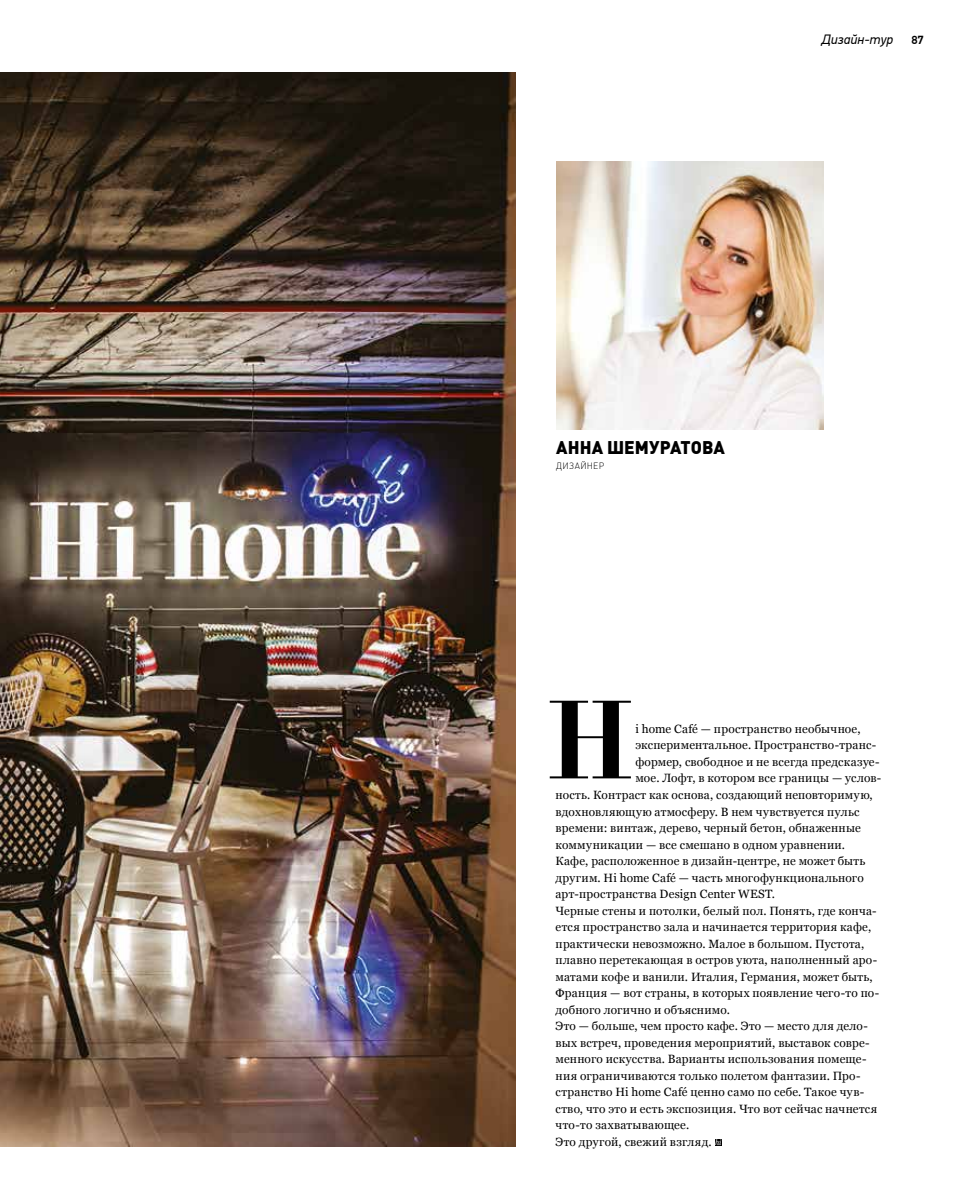
<style>
.page{position:relative;width:957px;height:1191px;background:#fff}
.page>*{position:absolute;margin:0;border:0;box-sizing:border-box;transform-origin:0 0}
.t1{font:110.85px "Didona C";color:#000}
.t2{font:18px "DIN Cyr Black Alternate";color:#000}
.t3{font:italic 13.5px "PF Din Text Pro";color:#000}
.t4{font:12px "Georgia";letter-spacing:.02em;color:#000}
.t5{font:700 12px "PF Din Display Pro";color:#000}
.t6{font:9px "DIN Cyr Light Alternate";letter-spacing:.04em;color:#000}
.s1{font-style:italic;font-size:7.5px;color:#fff}
</style>
<div class="page">
<img style="left:556px;top:161px;width:267px;height:268px">
<div style="left:715px;top:1138px;width:7px;height:7px;background:#000"></div>
<img style="left:0;top:72px;width:516px;height:1074px">
<p class="t3" style="left:821px;top:31px;width:73px">Дизайн-тур</p>
<p class="t5" style="left:911px;top:33px;width:14px">87</p>
<h2 class="t2" style="left:556px;top:436px;width:13px">АННА</h2>
<h2 class="t2" style="left:607px;top:436px;width:29px">ШЕМУРАТО</h2>
<h2 class="t2" style="left:702px;top:436px;width:24px">ВА</h2>
<p class="t6" style="left:556px;top:460px;width:31px">ДИЗАЙНЕ</p>
<p class="t6" style="left:599px;top:460px;width:7px">Р</p>
<h1 class="t1" style="left:548px;top:682px;width:86px">H</h1>
<p class="t4" style="left:635px;top:721px;width:227px">i home Café — пространство необычное,</p>
<p class="t4" style="left:635px;top:738px;width:242px">экспериментальное. Пространство-транс-</p>
<p class="t4" style="left:635px;top:754px;width:246px">формер, свободное и не всегда предсказуе-</p>
<p class="t4" style="left:635px;top:771px;width:247px">мое. Лофт, в котором все границы — услов-</p>
<p class="t4" style="left:555px;top:787px;width:319px">ность. Контраст как основа, создающий неповторимую,</p>
<p class="t4" style="left:555px;top:804px;width:306px">вдохновляющую атмосферу. В нем чувствуется пульс</p>
<p class="t4" style="left:555px;top:820px;width:307px">времени: винтаж, дерево, черный бетон, обнаженные</p>
<p class="t4" style="left:555px;top:837px;width:291px">коммуникации — все смешано в одном уравнении.</p>
<p class="t4" style="left:555px;top:853px;width:311px">Кафе, расположенное в дизайн-центре, не может быть</p>
<p class="t4" style="left:555px;top:870px;width:310px">другим. Hi home Café — часть многофункционального</p>
<p class="t4" style="left:555px;top:886px;width:221px">арт-пространства Design Center WEST.</p>
<p class="t4" style="left:555px;top:903px;width:323px">Черные стены и потолки, белый пол. Понять, где конча-</p>
<p class="t4" style="left:555px;top:919px;width:317px">ется пространство зала и начинается территория кафе,</p>
<p class="t4" style="left:555px;top:936px;width:310px">практически невозможно. Малое в большом. Пустота,</p>
<p class="t4" style="left:555px;top:952px;width:323px">плавно перетекающая в остров уюта, наполненный аро-</p>
<p class="t4" style="left:555px;top:969px;width:319px">матами кофе и ванили. Италия, Германия, может быть,</p>
<p class="t4" style="left:555px;top:985px;width:325px">Франция — вот страны, в которых появление чего-то по-</p>
<p class="t4" style="left:555px;top:1002px;width:176px">добного логично и объяснимо.</p>
<p class="t4" style="left:555px;top:1018px;width:314px">Это — больше, чем просто кафе. Это — место для дело-</p>
<p class="t4" style="left:555px;top:1035px;width:316px">вых встреч, проведения мероприятий, выставок совре-</p>
<p class="t4" style="left:555px;top:1051px;width:312px">менного искусства. Варианты использования помеще-</p>
<p class="t4" style="left:555px;top:1068px;width:306px">ния ограничиваются только полетом фантазии. Про-</p>
<p class="t4" style="left:555px;top:1084px;width:310px">странство Hi home Café ценно само по себе. Такое чув-</p>
<p class="t4" style="left:555px;top:1101px;width:323px">ство, что это и есть экспозиция. Что вот сейчас начнется</p>
<p class="t4" style="left:555px;top:1117px;width:135px">что-то захватывающее.</p>
<p class="t4" style="left:555px;top:1134px;width:167px">Это другой, свежий взгляд. <span class="s1">hi</span></p>
</div>
